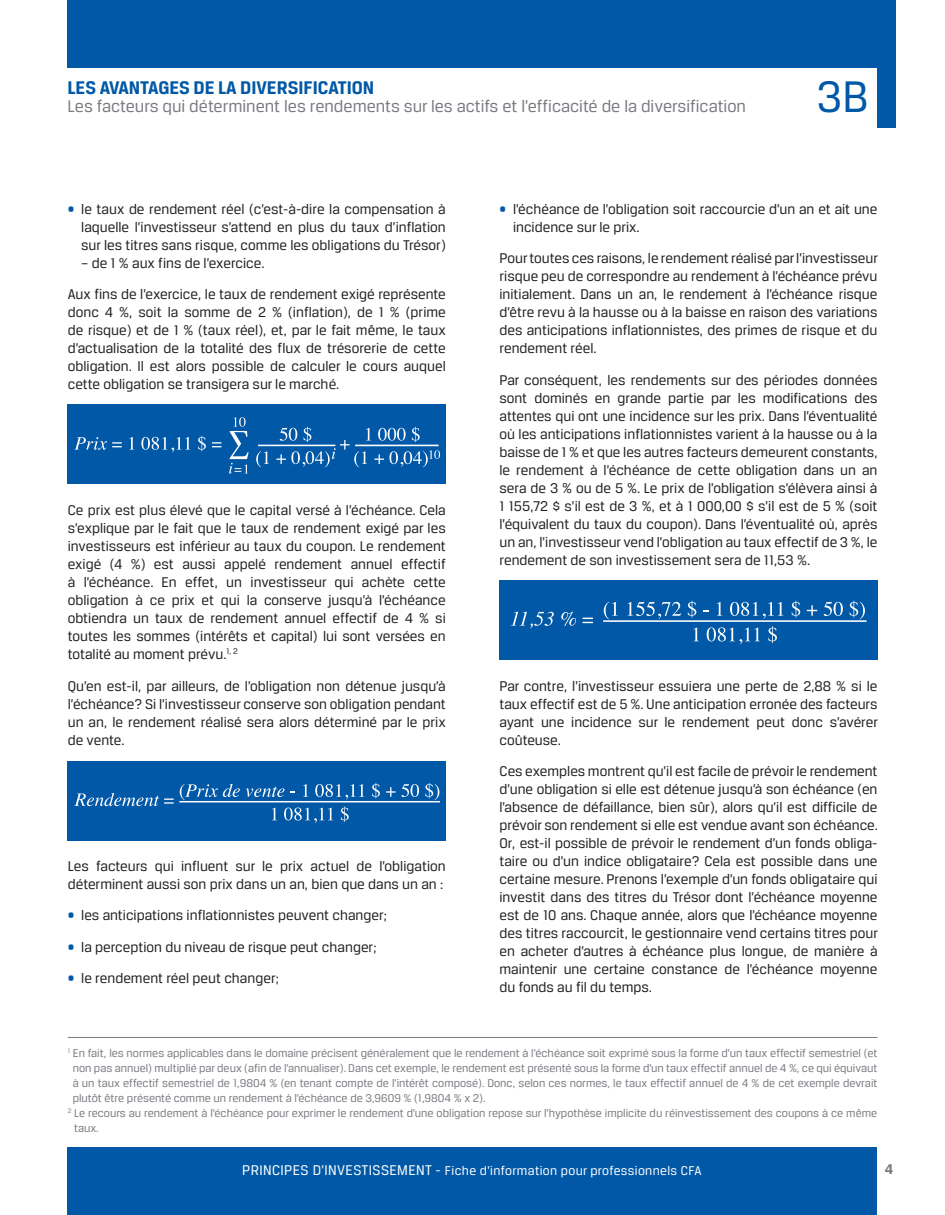
<style>
.page{position:relative;width:945px;height:1215px;background:#fff}
.page>*{position:absolute;margin:0;border:0;box-sizing:border-box;transform-origin:0 0}
.t1{font:47.1px "Breuer Text";color:#0158a6}
.t2{font:700 19.5px "Breuer Text";color:#0158a6}
.t3{font:18px "Breuer Text";color:#7b7a81}
.Texte_courant{font:15px/18px "Breuer Text";color:#231f20;text-align:justify}
.t4{font:700 15px "Breuer Text";color:#7b7a81}
.t5{font:13.5px "Breuer Text";letter-spacing:.025em;color:#fff}
.Texte_courant-2{font:12px/15px "Breuer Text";color:#7b7a81;text-align:justify}
.s1{color:#0158a6}
.s2{font-size:15px}
</style>
<div class="page">
<div style="left:68px;top:0;width:810px;height:68px;background:#0158a6"></div>
<div style="left:68px;top:1148px;width:810px;height:67px;background:#0158a6"></div>
<div style="left:68px;top:404px;width:378px;height:80px;background:#0158a6"></div>
<div style="left:68px;top:761px;width:378px;height:80px;background:#0158a6"></div>
<div style="left:500px;top:580px;width:378px;height:80px;background:#0158a6"></div>
<div style="left:877px;top:0;width:18px;height:127px;background:#0158a6"></div>
<hr style="left:68px;top:1037px;width:810px;height:1px;background:#7b7a81">
<svg style="left:74px;top:437px;width:48px;height:13px"></svg>
<svg style="left:129px;top:437px;width:5px;height:13px"></svg>
<svg style="left:141px;top:437px;width:49px;height:15px"></svg>
<svg style="left:198px;top:436px;width:8px;height:15px"></svg>
<svg style="left:212px;top:442px;width:9px;height:5px"></svg>
<svg style="left:256px;top:451px;width:13px;height:16px"></svg>
<hr style="left:258px;top:445px;width:77px;height:1px;background:#fff">
<svg style="left:276px;top:427px;width:164px;height:40px"></svg>
<svg style="left:229px;top:417px;width:20px;height:57px"></svg>
<svg style="left:74px;top:793px;width:100px;height:13px"></svg>
<svg style="left:180px;top:784px;width:60px;height:16px"></svg>
<svg style="left:246px;top:786px;width:39px;height:11px"></svg>
<svg style="left:303px;top:784px;width:5px;height:13px"></svg>
<svg style="left:315px;top:784px;width:49px;height:15px"></svg>
<svg style="left:372px;top:783px;width:8px;height:15px"></svg>
<svg style="left:386px;top:784px;width:33px;height:13px"></svg>
<svg style="left:425px;top:783px;width:14px;height:17px"></svg>
<svg style="left:272px;top:808px;width:4px;height:12px"></svg>
<svg style="left:284px;top:808px;width:49px;height:15px"></svg>
<svg style="left:341px;top:807px;width:8px;height:15px"></svg>
<hr style="left:179px;top:801px;width:261px;height:1px;background:#fff">
<svg style="left:511px;top:612px;width:43px;height:16px"></svg>
<svg style="left:561px;top:612px;width:15px;height:14px"></svg>
<svg style="left:583px;top:618px;width:10px;height:5px"></svg>
<svg style="left:604px;top:602px;width:14px;height:17px"></svg>
<svg style="left:627px;top:602px;width:54px;height:17px"></svg>
<svg style="left:688px;top:601px;width:8px;height:17px"></svg>
<svg style="left:717px;top:602px;width:5px;height:14px"></svg>
<svg style="left:730px;top:602px;width:54px;height:17px"></svg>
<svg style="left:792px;top:601px;width:8px;height:17px"></svg>
<svg style="left:807px;top:605px;width:10px;height:11px"></svg>
<svg style="left:824px;top:602px;width:19px;height:14px"></svg>
<svg style="left:850px;top:601px;width:15px;height:18px"></svg>
<svg style="left:693px;top:627px;width:6px;height:14px"></svg>
<svg style="left:707px;top:627px;width:53px;height:17px"></svg>
<svg style="left:768px;top:626px;width:9px;height:17px"></svg>
<hr style="left:603px;top:620px;width:264px;height:2px;background:#fff">
<h2 class="t2" style="left:68px;top:77px;width:308px">LES AVANTAGES DE LA DIVERSIFICATION</h2>
<p class="t3" style="left:68px;top:97px;width:680px">Les facteurs qui déterminent les rendements sur les actifs et l’efficacité de la diversification</p>
<h1 class="t1" style="left:817px;top:71px;width:53px">3B</h1>
<p class="Texte_courant" style="left:81px;top:200px;width:366px;text-indent:-14px"><span class="s1">•</span> le taux de rendement réel (c’est-à-dire la compensation à laquelle l’investisseur s’attend en plus du taux d’inflation sur les titres sans risque, comme les obligations du Trésor)</p>
<p class="Texte_courant" style="left:81px;top:254px;width:185px">– de 1 % aux fins de l’exercice.</p>
<p class="Texte_courant" style="left:68px;top:285px;width:380px">Aux fins de l’exercice, le taux de rendement exigé représente donc 4 %, soit la somme de 2 % (inflation), de 1 % (prime de risque) et de 1 % (taux réel), et, par le fait même, le taux d’actualisation de la totalité des flux de trésorerie de cette obligation. Il est alors possible de calculer le cours auquel cette obligation se transigera sur le marché.</p>
<p class="Texte_courant" style="left:68px;top:501px;width:380px">Ce prix est plus élevé que le capital versé à l’échéance. Cela s’explique par le fait que le taux de rendement exigé par les investisseurs est inférieur au taux du coupon. Le rendement exigé (4 %) est aussi appelé rendement annuel effectif à l’échéance. En effet, un investisseur qui achète cette obligation à ce prix et qui la conserve jusqu’à l’échéance obtiendra un taux de rendement annuel effectif de 4 % si toutes les sommes (intérêts et capital) lui sont versées en totalité au moment prévu.<sup>1,</sup> <sup>2</sup></p>
<p class="Texte_courant" style="left:68px;top:677px;width:380px">Qu’en est-il, par ailleurs, de l’obligation non détenue jusqu’à l’échéance? Si l’investisseur conserve son obligation pendant un an, le rendement réalisé sera alors déterminé par le prix de vente.</p>
<p class="Texte_courant" style="left:68px;top:857px;width:379px">Les facteurs qui influent sur le prix actuel de l’obligation déterminent aussi son prix dans un an, bien que dans un an :</p>
<p class="Texte_courant" style="left:68px;top:906px;width:321px"><span class="s1">•</span> les anticipations inflationnistes peuvent changer;</p>
<p class="Texte_courant" style="left:68px;top:938px;width:310px"><span class="s1">•</span> la perception du niveau de risque peut changer;</p>
<p class="Texte_courant" style="left:68px;top:969px;width:213px"><span class="s1">•</span> le rendement réel peut changer;</p>
<p class="Texte_courant" style="left:513px;top:200px;width:366px;text-indent:-14px"><span class="s1">•</span> l’échéance de l’obligation soit raccourcie d’un an et ait une incidence sur le prix.</p>
<p class="Texte_courant" style="left:500px;top:249px;width:380px">Pour toutes ces raisons, le rendement réalisé par l’investisseur risque peu de correspondre au rendement à l’échéance prévu initialement. Dans un an, le rendement à l’échéance risque d’être revu à la hausse ou à la baisse en raison des variations des anticipations inflationnistes, des primes de risque et du rendement réel.</p>
<p class="Texte_courant" style="left:500px;top:371px;width:380px">Par conséquent, les rendements sur des périodes données sont dominés en grande partie par les modifications des attentes qui ont une incidence sur les prix. Dans l’éventualité où les anticipations inflationnistes varient à la hausse ou à la baisse de 1 % et que les autres facteurs demeurent constants, le rendement à l’échéance de cette obligation dans un an sera de 3 % ou de 5 %. Le prix de l’obligation s’élèvera ainsi à 1 155,72 $ s’il est de 3 %, et à 1 000,00 $ s’il est de 5 % (soit l’équivalent du taux du coupon). Dans l’éventualité où, après un an, l’investisseur vend l’obligation au taux effectif de 3 %, le rendement de son investissement sera de 11,53 %.</p>
<p class="Texte_courant" style="left:500px;top:677px;width:380px">Par contre, l’investisseur essuiera une perte de 2,88 % si le taux effectif est de 5 %. Une anticipation erronée des facteurs ayant une incidence sur le rendement peut donc s’avérer coûteuse.</p>
<p class="Texte_courant" style="left:500px;top:762px;width:380px">Ces exemples montrent qu’il est facile de prévoir le rendement d’une obligation si elle est détenue jusqu’à son échéance (en l’absence de défaillance, bien sûr), alors qu’il est difficile de prévoir son rendement si elle est vendue avant son échéance.<br>Or, est-il possible de prévoir le rendement d’un fonds obliga&shy;taire ou d’un indice obligataire? Cela est possible dans une certaine mesure. Prenons l’exemple d’un fonds obligataire qui investit dans des titres du Trésor dont l’échéance moyenne est de 10 ans. Chaque année, alors que l’échéance moyenne des titres raccourcit, le gestionnaire vend certains titres pour en acheter d’autres à échéance plus longue, de manière à maintenir une certaine constance de l’échéance moyenne du fonds au fil du temps.</p>
<p class="Texte_courant-2" style="left:73px;top:1046px;width:806px;text-indent:-5px"><sup>1</sup> En fait, les normes applicables dans le domaine précisent généralement que le rendement à l’échéance soit exprimé sous la forme d’un taux effectif semestriel (et non pas annuel) multiplié par deux (afin de l’annualiser). Dans cet exemple, le rendement est présenté sous la forme d’un taux effectif annuel de 4 %, ce qui équivaut à un taux effectif semestriel de 1,9804 % (en tenant compte de l’intérêt composé). Donc, selon ces normes, le taux effectif annuel de 4 % de cet exemple devrait plutôt être présenté comme un rendement à l’échéance de 3,9609 % (1,9804 % x 2).</p>
<p class="Texte_courant-2" style="left:74px;top:1106px;width:805px;text-indent:-6px"><sup>2</sup> Le recours au rendement à l’échéance pour exprimer le rendement d’une obligation repose sur l’hypothèse implicite du réinvestissement des coupons à ce même taux.</p>
<p class="t5" style="left:242px;top:1164px;width:461px"><span class="s2">PRINCIPES D’INVESTISSEMENT -</span> Fiche d’information pour professionnels CFA</p>
<p class="t4" style="left:885px;top:1161px;width:10px">4</p>
</div>
